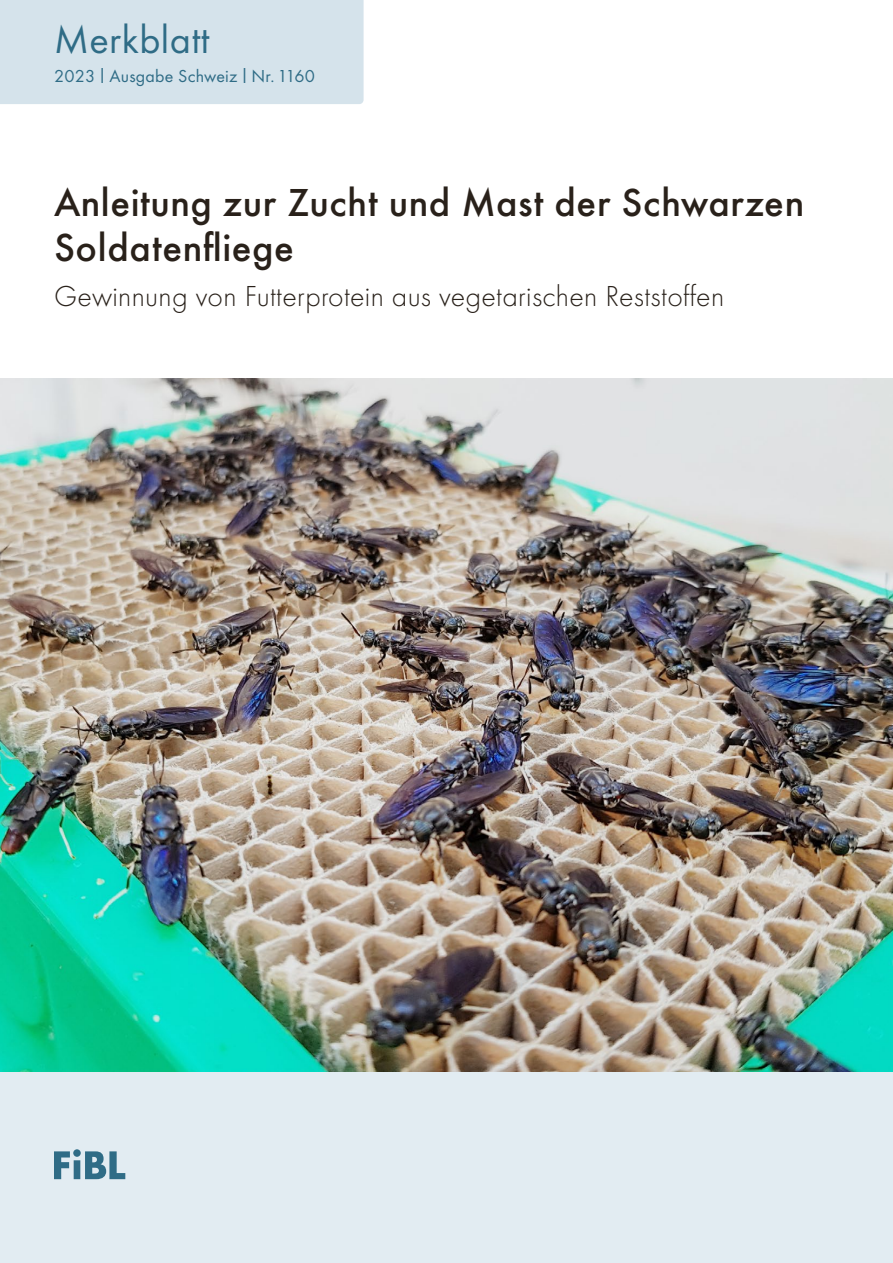
<style>
.page{position:relative;width:893px;height:1263px;background:#fff}
.page>*{position:absolute;margin:0;border:0;box-sizing:border-box;transform-origin:0 0}
.t1{font:500 40.5px/45px "Function Pro";letter-spacing:.015em;color:#29211a}
.t2{font:40.5px "Function Pro";letter-spacing:.01em;color:#2f6c86}
.t3{font:300 30px "Function Pro";letter-spacing:.01em;color:#29211a}
.t4{font:18px "Function Pro";letter-spacing:.01em;color:#2f6c86}
</style>
<div class="page">
<div style="left:0;top:0;width:364px;height:104px;background:#d5e3eb"></div>
<div style="left:0;top:1071px;width:893px;height:192px;background:#e2ecf2"></div>
<svg style="left:54px;top:1149px;width:71px;height:30px"></svg>
<img style="left:0;top:378px;width:893px;height:693px">
<h1 class="t2" style="left:54px;top:16px;width:157px">Merkblatt</h1>
<p class="t4" style="left:54px;top:65px;width:262px">2023 |Ausgabe Schweiz |Nr. 1160</p>
<h1 class="t1" style="left:54px;top:179px;width:752px">Anleitung zur Zucht und Mast der Schwarzen<br>Soldatenfliege</h1>
<p class="t3" style="left:54px;top:279px;width:672px">Gewinnung von Futterprotein aus vegetarischen Reststoffen</p>
</div>
